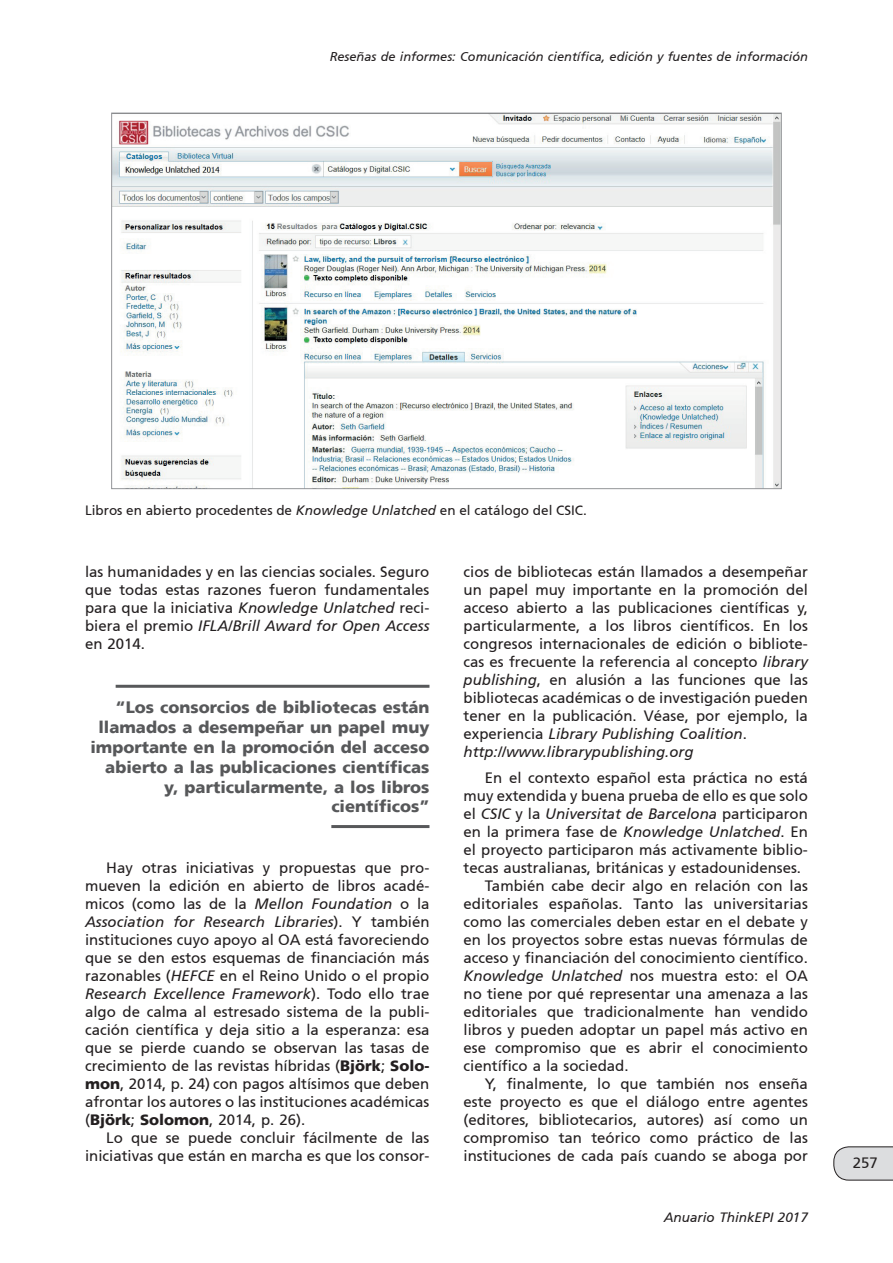
<style>
.page{position:relative;width:893px;height:1263px;background:#fff}
.page>*{position:absolute;margin:0;border:0;box-sizing:border-box;transform-origin:0 0}
.t1{font:900 16.5px/19.8px "Frutiger 75";color:#57585a;text-align:right}
.t2{font:15px/18px "Frutiger 55 Roman";color:#231f20;text-align:justify}
.t3{font:italic 15px/18px "Frutiger 56";color:#231f20}
.t4{font:13.5px "Frutiger 55 Roman";color:#231f20}
.t5{font:italic 13.5px "Frutiger 56";color:#231f20}
.t6{font:italic 12.75px "Frutiger 56";color:#231f20}
.s1{font-family:"Frutiger 56";font-style:italic}
.s2{font-family:"Frutiger 55 Roman";font-style:normal}
.s3{font-family:"Frutiger 75";font-weight:900}
</style>
<div class="page">
<svg style="left:833px;top:1146px;width:60px;height:34px;background:#d4d4d6"></svg>
<img style="left:113px;top:115px;width:667px;height:372px">
<hr style="left:116px;top:685px;width:313px;height:3px;background:#57585a">
<hr style="left:331px;top:825px;width:98px;height:3px;background:#57585a">
<p class="t6" style="left:330px;top:49px;width:480px">Reseñas de informes: Comunicación científica, edición y fuentes de información</p>
<p class="t4" style="left:85px;top:502px;width:503px">Libros en abierto procedentes de <span class="s1">Knowledge Unlatched</span> en el catálogo del CSIC.</p>
<p class="t2" style="left:85px;top:563px;width:346px">las humanidades y en las ciencias sociales. Seguro que todas estas razones fueron fundamentales para que la iniciativa <span class="s1">Knowledge Unlatched</span> reci-</p>
<p class="t3" style="left:85px;top:617px;width:346px"><span class="s2">biera el premio</span> IFLA/Brill Award for Open Access</p>
<p class="t2" style="left:85px;top:635px;width:62px">en 2014.</p>
<p class="t1" style="left:90px;top:697px;width:341px">“Los consorcios de bibliotecas están llamados a desempeñar un papel muy importante en la promoción del acceso abierto a las publicaciones científicas y, particularmente, a los libros científicos”</p>
<p class="t2" style="left:85px;top:859px;width:346px;text-indent:21px">Hay otras iniciativas y propuestas que pro&shy;mueven la edición en abierto de libros acadé&shy;micos (como las de la <span class="s1">Mellon Foundation</span> o la</p>
<p class="t3" style="left:85px;top:913px;width:346px">Association for Research Libraries<span class="s2">). Y también</span></p>
<p class="t2" style="left:85px;top:931px;width:346px">instituciones cuyo apoyo al OA está favoreciendo que se den estos esquemas de financiación más razonables (<span class="s1">HEFCE</span> en el Reino Unido o el propio</p>
<p class="t3" style="left:85px;top:985px;width:346px">Research Excellence Framework<span class="s2">). Todo ello trae</span></p>
<p class="t2" style="left:85px;top:1003px;width:346px">algo de calma al estresado sistema de la publi&shy;cación científica y deja sitio a la esperanza: esa que se pierde cuando se observan las tasas de crecimiento de las revistas híbridas (<span class="s3">Björk</span>; <span class="s3">Solo&shy;mon</span>, 2014, p. 24) con pagos altísimos que deben afrontar los autores o las instituciones académicas (<span class="s3">Björk</span>; <span class="s3">Solomon</span>, 2014, p. 26).</p>
<p class="t2" style="left:85px;top:1129px;width:346px;text-align:right">Lo que se puede concluir fácilmente de las iniciativas que están en marcha es que los consor-</p>
<p class="t2" style="left:463px;top:563px;width:346px">cios de bibliotecas están llamados a desempeñar un papel muy importante en la promoción del acceso abierto a las publicaciones científicas y, particularmente, a los libros científicos. En los congresos internacionales de edición o bibliote&shy;cas es frecuente la referencia al concepto <span class="s1">library publishing</span>, en alusión a las funciones que las bibliotecas académicas o de investigación pueden tener en la publicación. Véase, por ejemplo, la</p>
<p class="t3" style="left:463px;top:725px;width:285px"><span class="s2">experiencia</span> Library Publishing Coalition<span class="s2">. </span>http://www.librarypublishing.org</p>
<p class="t2" style="left:463px;top:769px;width:346px;text-align:right">En el contexto español esta práctica no está muy extendida y buena prueba de ello es que solo</p>
<p class="t3" style="left:463px;top:805px;width:346px"><span class="s2">el</span> CSIC <span class="s2">y la</span> Universitat de Barcelona <span class="s2">participaron</span></p>
<p class="t2" style="left:463px;top:823px;width:346px">en la primera fase de <span class="s1">Knowledge Unlatched</span>. En</p>
<p class="t2" style="left:463px;top:841px;width:346px">el proyecto participaron más activamente biblio-</p>
<p class="t2" style="left:463px;top:859px;width:339px">tecas australianas, británicas y estadounidenses.</p>
<p class="t2" style="left:485px;top:877px;width:325px">También cabe decir algo en relación con las</p>
<p class="t2" style="left:463px;top:895px;width:346px">editoriales españolas. Tanto las universitarias</p>
<p class="t2" style="left:463px;top:913px;width:346px">como las comerciales deben estar en el debate y</p>
<p class="t2" style="left:463px;top:931px;width:346px">en los proyectos sobre estas nuevas fórmulas de</p>
<p class="t2" style="left:463px;top:949px;width:346px">acceso y financiación del conocimiento científico.</p>
<p class="t2" style="left:463px;top:967px;width:346px"><span class="s1">Knowledge Unlatched</span> nos muestra esto: el OA</p>
<p class="t2" style="left:463px;top:985px;width:346px">no tiene por qué representar una amenaza a las</p>
<p class="t2" style="left:463px;top:1003px;width:346px">editoriales que tradicionalmente han vendido</p>
<p class="t2" style="left:463px;top:1021px;width:346px">libros y pueden adoptar un papel más activo en</p>
<p class="t2" style="left:463px;top:1039px;width:346px">ese compromiso que es abrir el conocimiento</p>
<p class="t2" style="left:463px;top:1057px;width:167px">científico a la sociedad.</p>
<p class="t2" style="left:485px;top:1075px;width:325px">Y, finalmente, lo que también nos enseña</p>
<p class="t2" style="left:463px;top:1093px;width:346px">este proyecto es que el diálogo entre agentes</p>
<p class="t2" style="left:463px;top:1111px;width:346px">(editores, bibliotecarios, autores) así como un</p>
<p class="t2" style="left:463px;top:1129px;width:346px">compromiso tan teórico como práctico de las</p>
<p class="t2" style="left:463px;top:1147px;width:346px">instituciones de cada país cuando se aboga por</p>
<p class="t5" style="left:664px;top:1209px;width:146px">Anuario ThinkEPI 2017</p>
<p class="t2" style="left:853px;top:1154px;width:27px">257</p>
</div>
